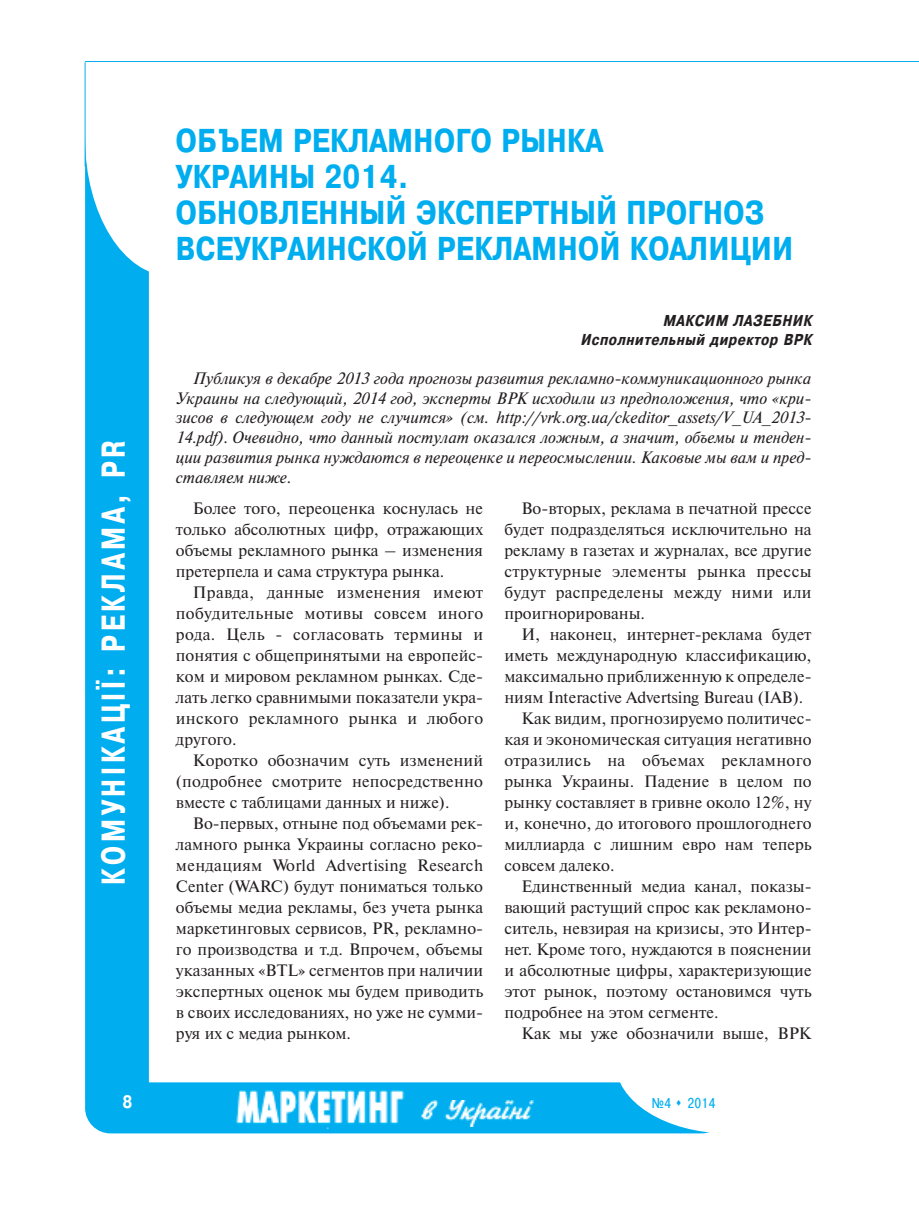
<style>
.page{position:relative;width:919px;height:1217px;background:#fff}
.page>*{position:absolute;margin:0;border:0;box-sizing:border-box;transform-origin:0 0}
.t1{font:700 33px/36px "Pragmatica Cond C";letter-spacing:.015em;color:#00aeef}
.t2{font:700 33px "Pragmatica Cond C";letter-spacing:.13em;color:#fff;scale:.9 1}
.t3{font:700 18px "Pragmatica Cond C";color:#fff}
.t4{font:16.5px/21px "Newton C";color:#231f20;text-align:justify}
.t5{font:italic 16.5px/19.8px "Newton C";color:#231f20;text-align:justify}
.t6{font:16.5px "Newton C";letter-spacing:.02em;color:#231f20}
.t7{font:italic 700 15.75px/18.9px "Pragmatica Cond C";letter-spacing:.05em;color:#231f20;text-align:right}
.t8{font:14.25px "Pragmatica Cond C";color:#00aeef}
</style>
<div class="page">
<div style="left:85px;top:112px;width:64px;height:1019px;background:#00aeef;border-radius:32px"></div>
<div style="left:85px;top:1082px;width:642px;height:51px;background:#00aeef;border-radius:26px"></div>
<img style="left:236px;top:1090px;width:169px;height:38px">
<img style="left:421px;top:1100px;width:112px;height:26px">
<div style="left:85px;top:0;width:172px;height:276px;background:#fff;border-radius:50%"></div>
<div style="left:615px;top:991px;width:226px;height:142px;background:#fff;border-radius:50%"></div>
<hr style="left:85px;top:62px;width:1px;height:104px;background:#00aeef">
<hr style="left:85px;top:61px;width:833px;height:1px;background:#00aeef">
<h1 class="t2" style="left:94px;top:884px;width:495px;rotate:-90deg">КОМУНІКАЦІЇ: РЕКЛАМА, PR</h1>
<h1 class="t1" style="left:176px;top:123px;width:618px">ОБЪЕМ РЕКЛАМНОГО РЫНКА<br>УКРАИНЫ 2014.<br>ОБНОВЛЕННЫЙ ЭКСПЕРТНЫЙ ПРОГНОЗ<br>ВСЕУКРАИНСКОЙ РЕКЛАМНОЙ КОАЛИЦИИ</h1>
<p class="t7" style="left:580px;top:311px;width:232px">МАКСИМ ЛАЗЕБНИК<br>Исполнительный директор ВРК</p>
<p class="t5" style="left:176px;top:368px;width:637px;text-indent:17px">Публикуя в декабре 2013 года прогнозы развития рекламно-коммуникационного рынка Украины на следующий, 2014 год, эксперты ВРК исходили из предположения, что «кри&shy;зисов в следующем году не случится» (см. http://vrk.org.ua/ckeditor_assets/V_UA_2013- 14.pdf). Очевидно, что данный постулат оказался ложным, а значит, объемы и тенден&shy;ции развития рынка нуждаются в переоценке и переосмыслении. Каковые мы вам и пред&shy;ставляем ниже.</p>
<p class="t4" style="left:176px;top:497px;width:309px;text-indent:17px">Более того, переоценка коснулась не только абсолютных цифр, отражающих объемы рекламного рынка – изменения претерпела и сама структура рынка.</p>
<p class="t4" style="left:176px;top:581px;width:309px;text-indent:17px">Правда, данные изменения имеют побудительные мотивы совсем иного рода. Цель - согласовать термины и понятия с общепринятыми на европейс&shy;ком и мировом рекламном рынках. Сде&shy;лать легко сравнимыми показатели укра&shy;инского рекламного рынка и любого другого.</p>
<p class="t4" style="left:176px;top:749px;width:309px;text-indent:17px">Коротко обозначим суть изменений (подробнее смотрите непосредственно вместе с таблицами данных и ниже).</p>
<p class="t4" style="left:176px;top:812px;width:309px;text-indent:17px">Во-первых, отныне под объемами рек&shy;ламного рынка Украины согласно реко&shy;мендациям World Advertising Research Center (WARC) будут пониматься только объемы медиа рекламы, без учета рынка маркетинговых сервисов, PR, рекламно&shy;го производства и т.д. Впрочем, объемы указанных «BTL» сегментов при наличии экспертных оценок мы будем приводить в своих исследованиях, но уже не сумми&shy;руя их с медиа рынком.</p>
<p class="t4" style="left:504px;top:497px;width:309px;text-indent:17px">Во-вторых, реклама в печатной прессе будет подразделяться исключительно на рекламу в газетах и журналах, все другие структурные элементы рынка прессы будут распределены между ними или проигнорированы.</p>
<p class="t4" style="left:521px;top:623px;width:292px">И, наконец, интернет-реклама будет</p>
<p class="t4" style="left:504px;top:644px;width:309px">иметь международную классификацию,</p>
<p class="t4" style="left:504px;top:665px;width:309px">максимально приближенную к определе-</p>
<p class="t4" style="left:504px;top:686px;width:300px">ниям Interactive Advertsing Bureau (IAB).</p>
<p class="t4" style="left:521px;top:707px;width:292px">Как видим, прогнозируемо политичес-</p>
<p class="t4" style="left:504px;top:728px;width:309px">кая и экономическая ситуация негативно</p>
<p class="t6" style="left:504px;top:750px;width:309px">отразились на объемах рекламного</p>
<p class="t4" style="left:504px;top:770px;width:309px">рынка Украины. Падение в целом по</p>
<p class="t4" style="left:504px;top:791px;width:309px">рынку составляет в гривне около 12%, ну</p>
<p class="t4" style="left:504px;top:812px;width:309px">и, конечно, до итогового прошлогоднего</p>
<p class="t4" style="left:504px;top:833px;width:309px">миллиарда с лишним евро нам теперь</p>
<p class="t4" style="left:504px;top:854px;width:112px">совсем далеко.</p>
<p class="t4" style="left:521px;top:875px;width:292px">Единственный медиа канал, показы-</p>
<p class="t4" style="left:504px;top:896px;width:309px">вающий растущий спрос как рекламоно-</p>
<p class="t4" style="left:504px;top:917px;width:309px">ситель, невзирая на кризисы, это Интер-</p>
<p class="t4" style="left:504px;top:938px;width:309px">нет. Кроме того, нуждаются в пояснении</p>
<p class="t4" style="left:504px;top:959px;width:309px">и абсолютные цифры, характеризующие</p>
<p class="t4" style="left:504px;top:980px;width:309px">этот рынок, поэтому остановимся чуть</p>
<p class="t4" style="left:504px;top:1001px;width:216px">подробнее на этом сегменте.</p>
<p class="t4" style="left:521px;top:1022px;width:292px">Как мы уже обозначили выше, ВРК</p>
<p class="t3" style="left:123px;top:1090px;width:11px">8</p>
<p class="t8" style="left:652px;top:1093px;width:65px">№4 ▲ 2014</p>
</div>
